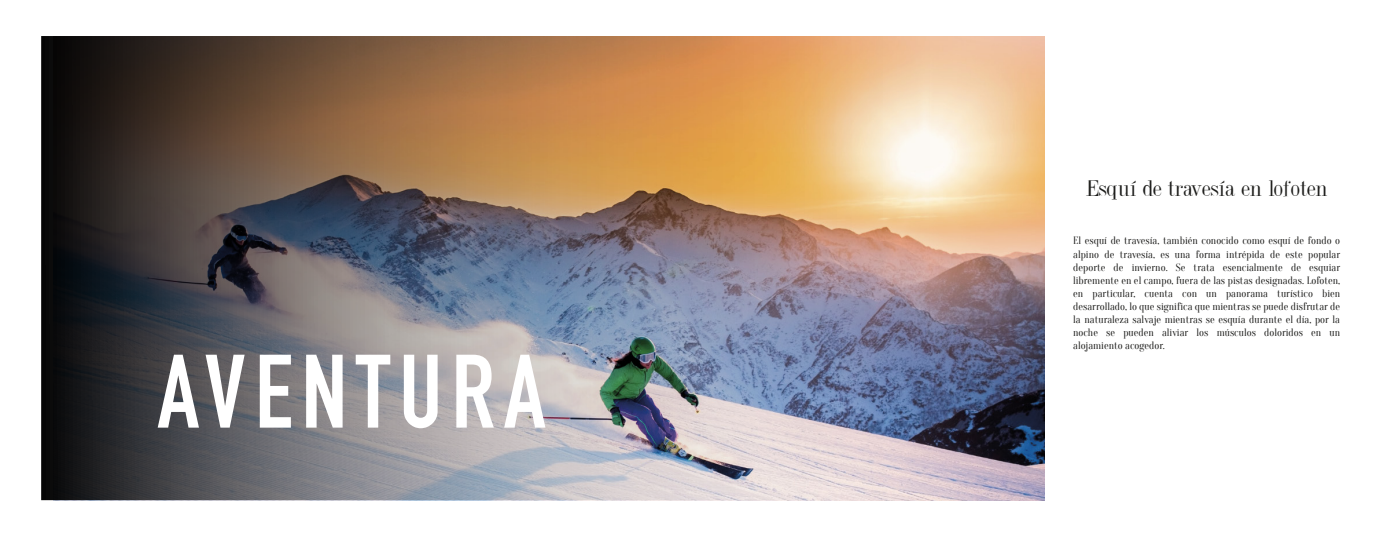
<style>
.page{position:relative;width:1386px;height:536px;background:#fff}
.page>*{position:absolute;margin:0;border:0;box-sizing:border-box;transform-origin:0 0}
.t1{font:700 102.38px "DIN Condensed";letter-spacing:.085em;color:#fff}
.t2{font:24.5px "Dubiel Plain";color:#1d1d1b}
.t3{font:10.5px/13.1px "Oranienbaum";color:#1d1d1b;text-align:justify}
</style>
<div class="page">
<img style="left:41px;top:36px;width:998px;height:464px">
<h1 class="t1" style="left:157px;top:323px;width:389px">AVENTURA</h1>
<h2 class="t2" style="left:1085px;top:176px;width:243px">Esquí de travesía en lofoten</h2>
<p class="t3" style="left:1073px;top:234px;width:268px">El esquí de travesía, también conocido como esquí de fondo o alpino de travesía, es una forma intrépida de este popular deporte de invierno. Se trata esencialmente de esquiar libremente en el campo, fuera de las pistas designadas. Lofoten, en particular, cuenta con un panorama turístico bien desarrollado, lo que significa que mientras se puede disfrutar de la naturaleza salvaje mientras se esquía durante el día, por la noche se pueden aliviar los músculos doloridos en un alojamiento acogedor.</p>
</div>
